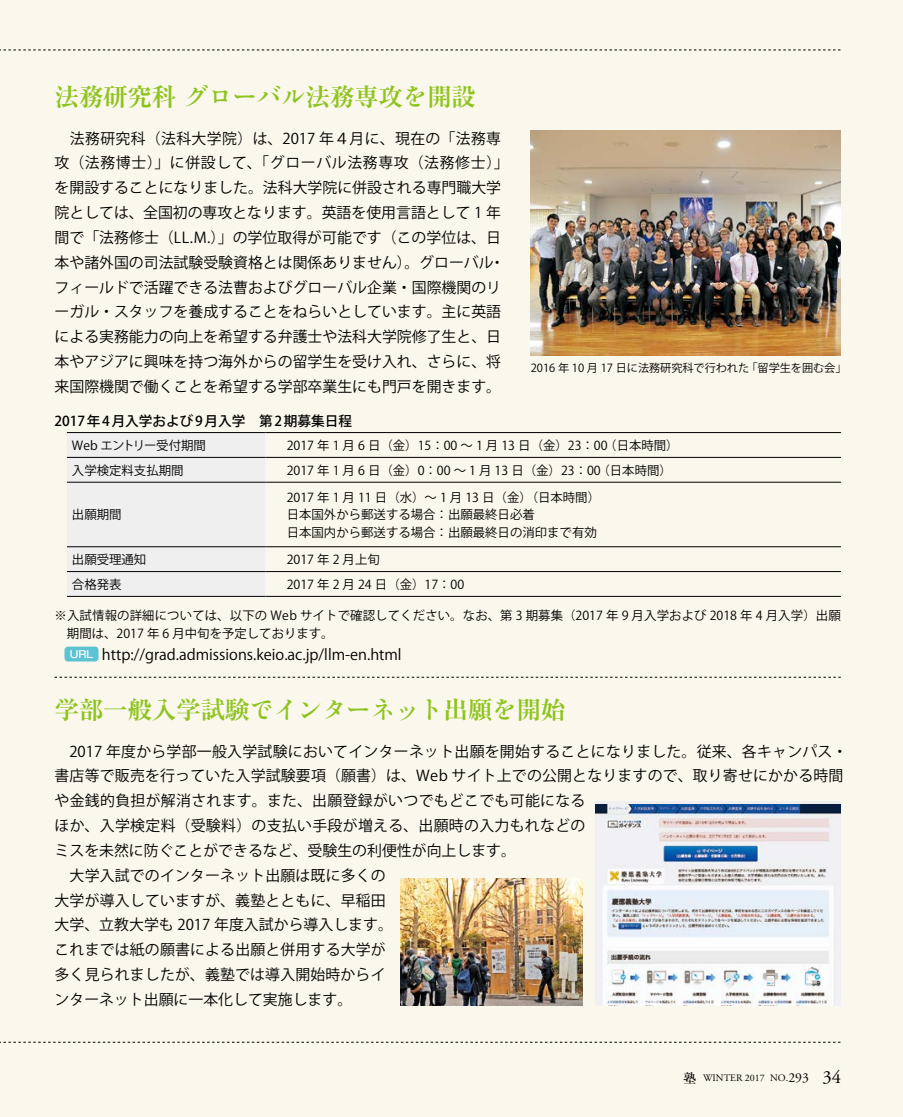
<style>
.page{position:relative;width:903px;height:1117px;background:#fff}
.page>*{position:absolute;margin:0;border:0;box-sizing:border-box;transform-origin:0 0}
.t1{font:700 24.85px "Ryumin Pr 5";letter-spacing:-.02em;color:#8fc31f}
.t2{font:18.55px "Adobe Garamond Pro";color:#000}
.t3{font:14.88px/24.8px "Koz Go Pro";color:#000}
.t4{font:14.88px "Koz Go Pro";letter-spacing:.025em;color:#000}
.t5{font:14.88px "Koz Go Pro";letter-spacing:.04em;color:#000}
.t6{font:500 13.65px "Koz Go Pro";color:#000}
.t7{font:13.65px "Adobe Garamond Pro";color:#000}
.t8{font:500 12.95px "Ryumin Pr 5";color:#000}
.t9{font:12.42px/17.3px "Koz Go Pro";color:#000}
.t10{font:11.2px "Koz Go Pro";letter-spacing:-.005em;color:#000}
.t11{font:9.97px "Adobe Garamond Pro";color:#000}
.t12{font:500 9.97px "Gothic MB101 Pr 5";color:#fff}
.s1{font-family:"Ryumin Std Bold KO";font-weight:400}
.s2{font-size:9.97px}
</style>
<div class="page">
<div style="left:0;top:0;width:903px;height:1116px;background:#faf8ec"></div>
<svg style="left:0;top:1041px;width:841px;height:1px"></svg>
<svg style="left:0;top:50px;width:841px;height:1px"></svg>
<img style="left:400px;top:878px;width:182px;height:127px">
<img style="left:595px;top:804px;width:246px;height:201px">
<svg style="left:55px;top:676px;width:786px;height:1px"></svg>
<div style="left:67px;top:433px;width:198px;height:163px;background:#efefef"></div>
<hr style="left:67px;top:596px;width:198px;height:1px;background:#000">
<hr style="left:265px;top:596px;width:576px;height:1px;background:#000">
<hr style="left:67px;top:432px;width:198px;height:1px;background:#000">
<hr style="left:265px;top:432px;width:576px;height:1px;background:#000">
<hr style="left:67px;top:457px;width:198px;height:1px;background:#000">
<hr style="left:265px;top:457px;width:576px;height:1px;background:#000">
<hr style="left:67px;top:482px;width:198px;height:1px;background:#000">
<hr style="left:265px;top:482px;width:576px;height:1px;background:#000">
<hr style="left:67px;top:546px;width:198px;height:1px;background:#000">
<hr style="left:265px;top:546px;width:576px;height:1px;background:#000">
<hr style="left:67px;top:571px;width:198px;height:1px;background:#000">
<hr style="left:265px;top:571px;width:576px;height:1px;background:#000">
<img style="left:531px;top:130px;width:310px;height:225px">
<div style="left:64px;top:646px;width:35px;height:15px;background:#5dc2d3;border-radius:3px"></div>
<h1 class="t1" style="left:55px;top:77px;width:423px">法務研究科<span class="s1">グローバル</span>法務専攻<span class="s1">を</span>開設</h1>
<p class="t4" style="left:55px;top:128px;width:448px">　法務研究科（法科大学院）は、2017 年４月に、現在の「法務専</p>
<p class="t5" style="left:55px;top:153px;width:456px">攻（法務博士）」に併設して、「グローバル法務専攻（法務修士「(</p>
<p class="t3" style="left:55px;top:176px;width:448px">を開設することになりました。法科大学院に併設される専門職大学</p>
<p class="t3" style="left:55px;top:200px;width:448px">院としては、全国初の専攻となります。英語を使用言語として 1 年</p>
<p class="t3" style="left:55px;top:225px;width:448px">間で「法務修士（LL M. .）」の学位取得が可能です（この学位は、日</p>
<p class="t3" style="left:490px;top:250px;width:16px">・</p>
<p class="t3" style="left:55px;top:250px;width:448px">本や諸外国の司法試験受験資格とは関係ありません）。グローバルフィールドで活躍できる法曹およびグローバル企業・国際機関のリーガル・スタッフを養成することをねらいとしています。主に英語による実務能力の向上を希望する弁護士や法科大学院修了生と、日本やアジアに興味を持つ海外からの留学生を受け入れ、さらに、将来国際機関で働くことを希望する学部卒業生にも門戸を開きます。</p>
<p class="t6" style="left:55px;top:412px;width:299px">2017年 4 月入学および 9 月入学　第2 期募集日程</p>
<p class="t10" style="left:746px;top:360px;width:102px">「留学生を囲む会「</p>
<p class="t10" style="left:531px;top:360px;width:220px">2016 年 10 月 17 日に法務研究科で行われた</p>
<p class="t9" style="left:72px;top:436px;width:135px">Web エントリー受付期間</p>
<p class="t9" style="left:72px;top:461px;width:113px">入学検定料支払期間</p>
<p class="t9" style="left:72px;top:506px;width:51px">出願期間</p>
<p class="t9" style="left:72px;top:551px;width:76px">出願受理通知</p>
<p class="t9" style="left:287px;top:436px;width:322px">2017 年 1 月 6 日（金）15：00 ～ 1 月 13 日（金）23：00</p>
<p class="t9" style="left:604px;top:436px;width:76px">（日本時間(</p>
<p class="t9" style="left:287px;top:461px;width:315px">2017 年 1 月 6 日（金）0：00 ～ 1 月 13 日（金）23：00</p>
<p class="t9" style="left:597px;top:461px;width:76px">（日本時間(</p>
<p class="t9" style="left:287px;top:489px;width:315px">2017 年 1 月 11 日（水）～ 1 月 13 日（金）（日本時間(日本国外から郵送する場合：出願最終日必着<br>日本国内から郵送する場合：出願最終日の消印まで有効</p>
<p class="t9" style="left:287px;top:551px;width:95px">2017 年 2 月上旬</p>
<p class="t9" style="left:287px;top:575px;width:179px">2017 年 2 月 24 日（金(17：00</p>
<p class="t9" style="left:72px;top:575px;width:51px">合格発表</p>
<p class="t9" style="left:67px;top:606px;width:775px;line-height:18.6px;text-indent:-12px">※入試情報の詳細については、以下の Web サイトで確認してください。なお、第 3 期募集（2017 年 9 月入学および 2018 年 4 月入学）出願期間は、2017 年 6 月中旬を予定しております。</p>
<p class="t3" style="left:102px;top:642px;width:301px">http://grad.admissions.keio.ac j p. /llm-en.html</p>
<p class="t12" style="left:70px;top:645px;width:25px">URL</p>
<h1 class="t1" style="left:55px;top:690px;width:512px">学部一般入学試験<span class="s1">でインターネット</span>出願<span class="s1">を</span>開始</h1>
<p class="t3" style="left:55px;top:739px;width:794px">　2017 年度から学部一般入学試験においてインターネット出願を開始することになりました。従来、各キャンパス・書店等で販売を行っていた入学試験要項（願書）は、Web サイト上での公開となりますので、取り寄せにかかる時間や金銭的負担が解消されます。また、出願登録がいつでもどこでも可能になる<br>ほか、入学検定料（受験料）の支払い手段が増える、出願時の入力もれなどの<br>ミスを未然に防ぐことができるなど、受験生の利便性が向上します。<br>　大学入試でのインターネット出願は既に多くの<br>大学が導入していますが、義塾とともに、早稲田<br>大学、立教大学も 2017 年度入試から導入します。<br>これまでは紙の願書による出願と併用する大学が<br>多く見られましたが、義塾では導入開始時からイ<br>ンターネット出願に一本化して実施します。</p>
<p class="t8" style="left:683px;top:1067px;width:15px">塾</p>
<p class="t7" style="left:786px;top:1068px;width:24px"><span class="s2">.</span>293</p>
<p class="t11" style="left:703px;top:1071px;width:63px">WINTER 2017</p>
<p class="t11" style="left:770px;top:1071px;width:17px">NO</p>
<p class="t2" style="left:822px;top:1065px;width:20px">34</p>
</div>
